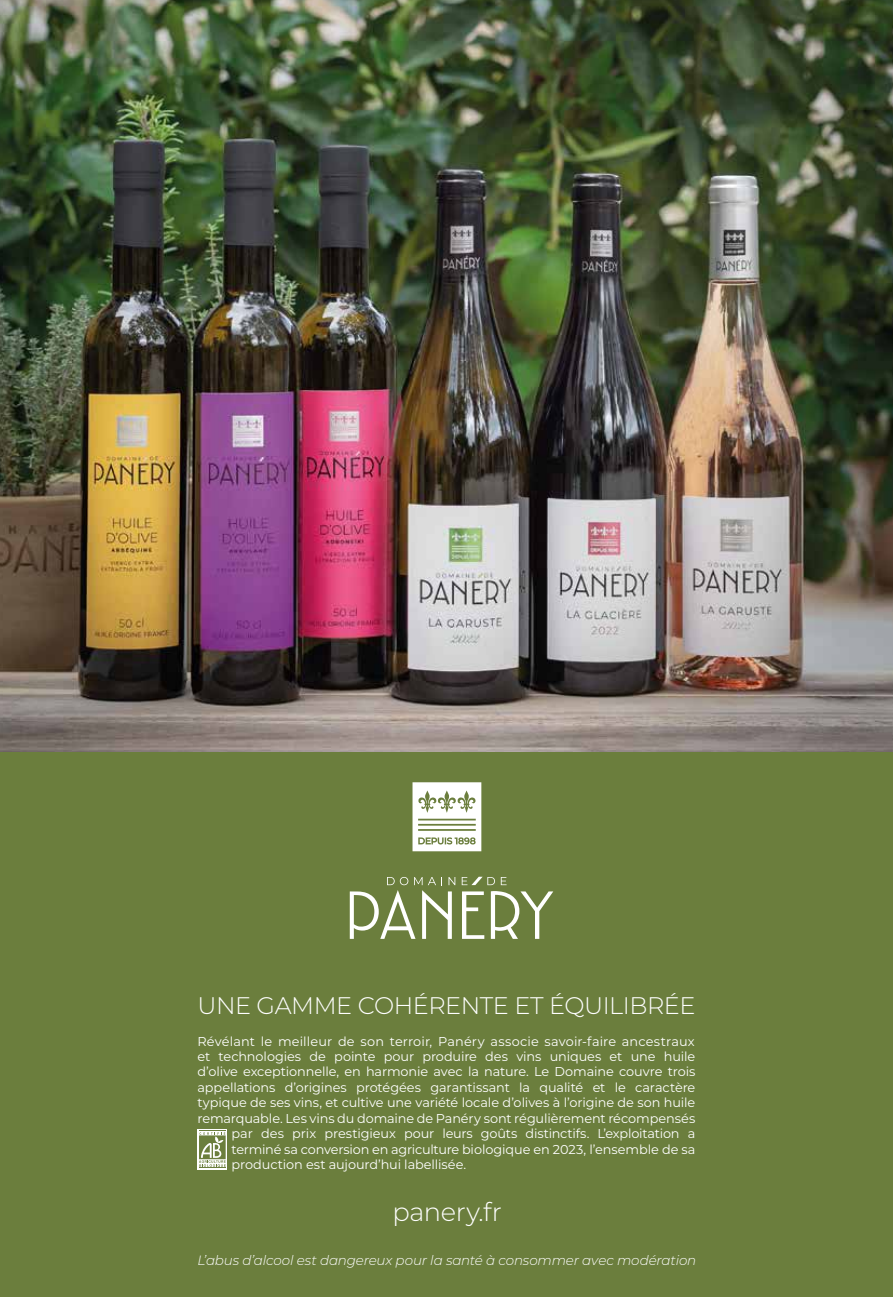
<style>
.page{position:relative;width:893px;height:1297px;background:#fff}
.page>*{position:absolute;margin:0;border:0;box-sizing:border-box;transform-origin:0 0}
.t1{font:300 25.8px "Montserrat";letter-spacing:-.015em;color:#fff}
.t2{font:300 24px "Montserrat";letter-spacing:-.02em;color:#fff}
.t3{font:italic 300 13.5px "Montserrat";letter-spacing:-.01em;color:#fff}
.t4{font:12.9px "Montserrat";letter-spacing:-.005em;color:#fff}
</style>
<div class="page">
<img style="left:0;top:0;width:893px;height:752px">
<div style="left:0;top:752px;width:893px;height:545px;background:#6b7e3d"></div>
<svg style="left:462px;top:891px;width:22px;height:48px"></svg>
<svg style="left:491px;top:891px;width:62px;height:48px"></svg>
<svg style="left:350px;top:877px;width:105px;height:62px"></svg>
<svg style="left:501px;top:877px;width:6px;height:8px"></svg>
<svg style="left:462px;top:877px;width:33px;height:8px"></svg>
<svg style="left:412px;top:782px;width:69px;height:69px;background:#e1e4d7"></svg>
<div style="left:197px;top:1129px;width:30px;height:40px;background:#fff"></div>
<svg style="left:199px;top:1130px;width:27px;height:38px"></svg>
<h2 class="t2" style="left:197px;top:989px;width:500px">UNE GAMME COHÉRENTE ET ÉQUILIBRÉE</h2>
<p class="t4" style="left:197px;top:1032px;width:499px">Révélant le meilleur de son terroir, Panéry associe savoir-faire ancestraux</p>
<p class="t4" style="left:197px;top:1047px;width:499px">et technologies de pointe pour produire des vins uniques et une huile</p>
<p class="t4" style="left:197px;top:1063px;width:499px">d’olive exceptionnelle, en harmonie avec la nature. Le Domaine couvre trois</p>
<p class="t4" style="left:197px;top:1078px;width:499px">appellations d’origines protégées garantissant la qualité et le caractère</p>
<p class="t4" style="left:197px;top:1094px;width:499px">typique de ses vins, et cultive une variété locale d’olives à l’origine de son huile</p>
<p class="t4" style="left:197px;top:1109px;width:499px">remarquable. Les vins du domaine de Panéry sont régulièrement récompensés</p>
<p class="t4" style="left:232px;top:1125px;width:465px">par des prix prestigieux pour leurs goûts distinctifs. L’exploitation a</p>
<p class="t4" style="left:232px;top:1140px;width:465px">terminé sa conversion en agriculture biologique en 2023, l’ensemble de sa</p>
<p class="t4" style="left:232px;top:1155px;width:236px">production est aujourd’hui labellisée.</p>
<h1 class="t1" style="left:392px;top:1194px;width:111px">panery.fr</h1>
<p class="t3" style="left:197px;top:1251px;width:500px">L’abus d’alcool est dangereux pour la santé à consommer avec modération</p>
</div>
